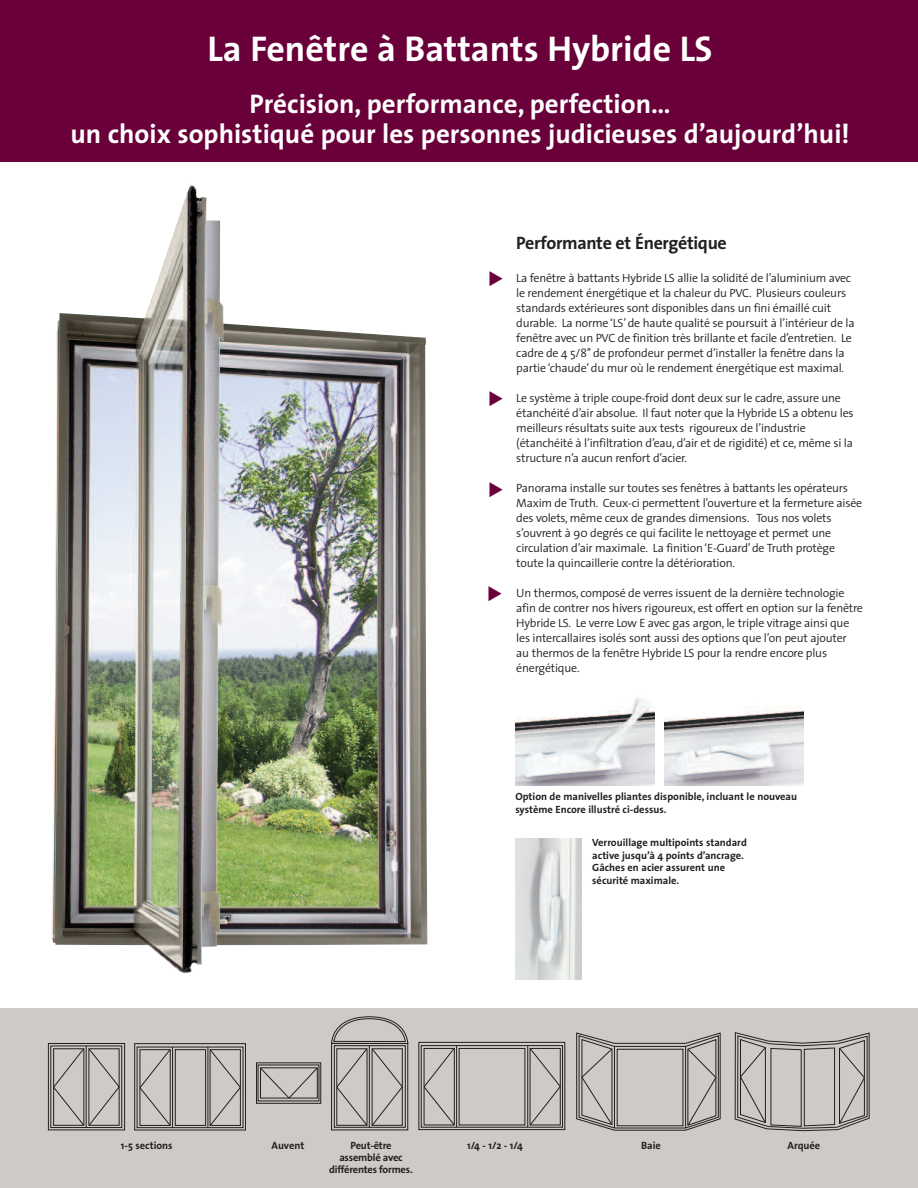
<style>
.page{position:relative;width:918px;height:1188px;background:#fff}
.page>*{position:absolute;margin:0;border:0;box-sizing:border-box;transform-origin:0 0}
.t1{font:700 36px "The Sans";color:#fff}
.t2{font:700 27px/30px "The Sans";color:#fff;text-align:center}
.t3{font:700 18px "The Sans";letter-spacing:-.02em;color:#231f20}
.t4{font:300 12px/15px "The Sans";letter-spacing:-.02em;color:#231f20}
.t5{font:700 10.5px/12.6px "The Sans";color:#231f20}
.t6{font:700 10.5px/12px "The Sans";letter-spacing:-.02em;color:#231f20;text-align:center}
</style>
<div class="page">
<img style="left:515px;top:698px;width:139px;height:87px">
<img style="left:665px;top:706px;width:138px;height:79px">
<div style="left:0;top:0;width:918px;height:162px;background:#6a0039"></div>
<div style="left:0;top:1008px;width:918px;height:180px;background:#cecac5"></div>
<div style="left:48px;top:1043px;width:77px;height:87px;border:1px solid #231f20"></div>
<div style="left:51px;top:1046px;width:71px;height:82px;border:1px solid #231f20"></div>
<svg style="left:53px;top:1048px;width:67px;height:78px"></svg>
<hr style="left:86px;top:1046px;width:1px;height:82px;background:#231f20">
<div style="left:334px;top:1045px;width:72px;height:83px;border:1px solid #231f20"></div>
<hr style="left:369px;top:1046px;width:1px;height:82px;background:#231f20">
<svg style="left:331px;top:1016px;width:77px;height:110px"></svg>
<div style="left:419px;top:1042px;width:146px;height:88px;border:1px solid #231f20"></div>
<div style="left:421px;top:1045px;width:142px;height:82px;border:1px solid #231f20"></div>
<svg style="left:424px;top:1048px;width:31px;height:77px"></svg>
<svg style="left:530px;top:1048px;width:31px;height:77px"></svg>
<hr style="left:456px;top:1046px;width:1px;height:81px;background:#231f20">
<hr style="left:527px;top:1046px;width:1px;height:81px;background:#231f20">
<div style="left:134px;top:1043px;width:112px;height:87px;border:1px solid #231f20"></div>
<div style="left:140px;top:1049px;width:31px;height:77px;border:1px solid #231f20"></div>
<svg style="left:140px;top:1049px;width:30px;height:77px"></svg>
<svg style="left:210px;top:1049px;width:31px;height:77px"></svg>
<hr style="left:172px;top:1047px;width:1px;height:81px;background:#231f20">
<div style="left:175px;top:1049px;width:31px;height:77px;border:1px solid #231f20"></div>
<hr style="left:208px;top:1047px;width:1px;height:81px;background:#231f20">
<svg style="left:576px;top:1032px;width:145px;height:99px"></svg>
<svg style="left:735px;top:1032px;width:135px;height:99px"></svg>
<div style="left:256px;top:1063px;width:65px;height:41px;border:1px solid #231f20"></div>
<svg style="left:260px;top:1068px;width:58px;height:30px"></svg>
<img style="left:51px;top:184px;width:376px;height:790px">
<img style="left:515px;top:838px;width:66px;height:141px">
<h1 class="t1" style="left:207px;top:34px;width:507px">La Fenêtre à Battants Hybride LS</h1>
<h2 class="t2" style="left:70px;top:92px;width:781px">Précision, performance, perfection…<br>un choix sophistiqué pour les personnes judicieuses d’aujourd’hui!</h2>
<h3 class="t3" style="left:516px;top:236px;width:212px">Performante et Énergétique</h3>
<p class="t4" style="left:516px;top:272px;width:340px">La fenêtre à battants Hybride LS allie la solidité de l’aluminium avec le rendement énergétique et la chaleur du PVC. Plusieurs couleurs standards extérieures sont disponibles dans un fini émaillé cuit durable. La norme ‘LS’de haute qualité se poursuit à l’intérieur de la fenêtre avec un PVC de finition très brillante et facile d’entretien. Le cadre de 4 5/8’’de profondeur permet d’installer la fenêtre dans la partie ‘chaude’du mur où le rendement énergétique est maximal.</p>
<p class="t4" style="left:516px;top:392px;width:339px">Le système à triple coupe-froid dont deux sur le cadre, assure une étanchéité d’air absolue. Il faut noter que la Hybride LS a obtenu les meilleurs résultats suite aux tests rigoureux de l’industrie (étanchéité à l’infiltration d’eau, d’air et de rigidité) et ce, même si la structure n’a aucun renfort d’acier.</p>
<p class="t4" style="left:516px;top:482px;width:348px">Panorama installe sur toutes ses fenêtres à battants les opérateurs Maxim de Truth. Ceux-ci permettent l’ouverture et la fermeture aisée des volets, même ceux de grandes dimensions. Tous nos volets s’ouvrent à 90 degrés ce qui facilite le nettoyage et permet une circulation d’air maximale. La finition‘E-Guard’de Truth protège toute la quincaillerie contre la détérioration.</p>
<p class="t4" style="left:516px;top:587px;width:348px">Un thermos, composé de verres issuent de la dernière technologie afin de contrer nos hivers rigoureux, est offert en option sur la fenêtre Hybride LS. Le verre Low E avec gas argon, le triple vitrage ainsi que les intercallaires isolés sont aussi des options que l’on peut ajouter<br>au thermos de la fenêtre Hybride LS pour la rendre encore plus énergétique.</p>
<p class="t5" style="left:515px;top:791px;width:283px">Option de manivelles pliantes disponible, incluant le nouveau système Encore illustré ci-dessus.</p>
<p class="t5" style="left:592px;top:837px;width:156px">Verrouillage multipoints standard active jusqu’à 4 points d’ancrage.<br>Gâches en acier assurent une sécurité maximale.</p>
<p class="t5" style="left:121px;top:1140px;width:53px">1-5 sections</p>
<p class="t5" style="left:271px;top:1140px;width:34px">Auvent</p>
<p class="t6" style="left:350px;top:1141px;width:43px">Peut-être</p>
<p class="t5" style="left:467px;top:1140px;width:57px">1/4 - 1/2 - 1/4</p>
<p class="t5" style="left:641px;top:1140px;width:21px">Baie</p>
<p class="t5" style="left:788px;top:1140px;width:34px">Arquée</p>
<p class="t6" style="left:329px;top:1153px;width:85px">assemblé avec différentes formes.</p>
</div>
